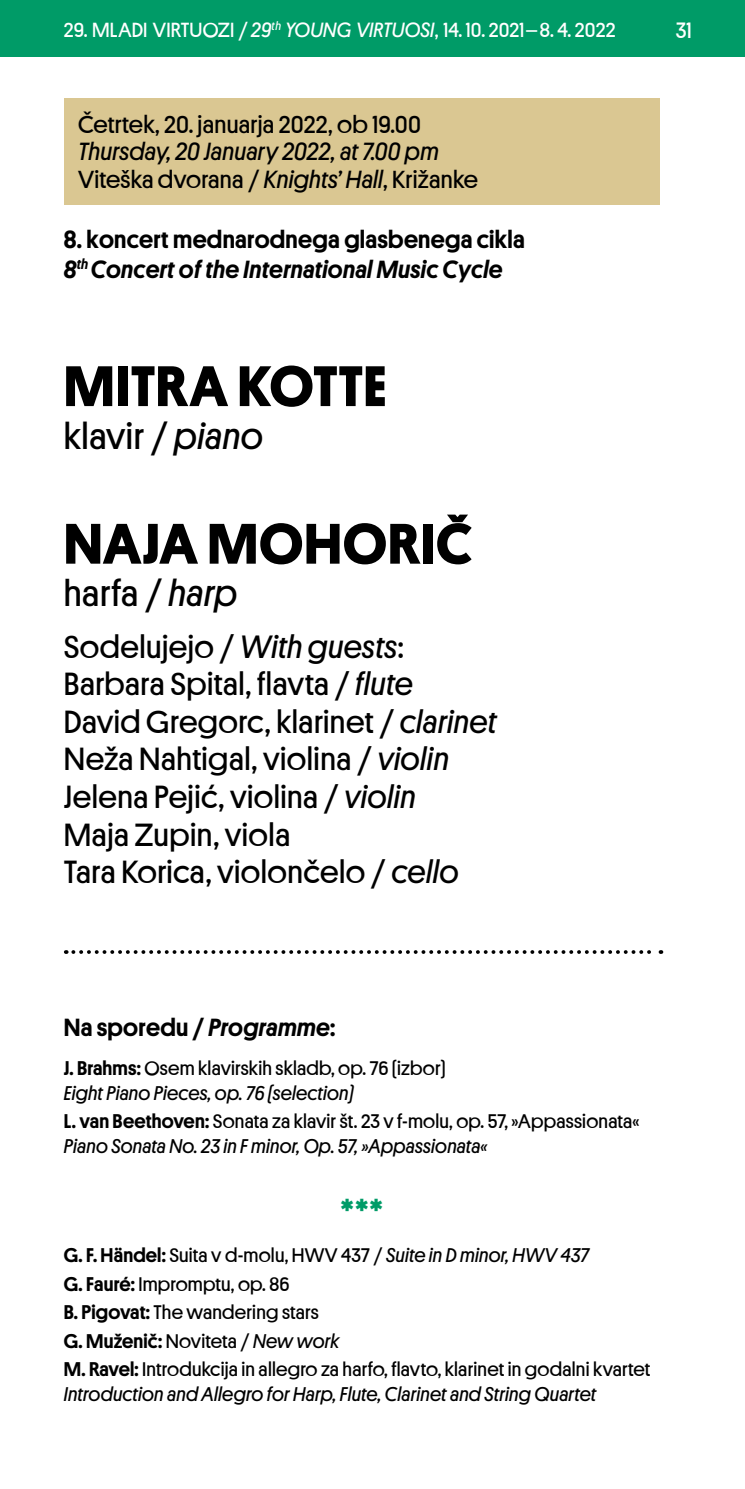
<style>
.page{position:relative;width:745px;height:1489px;background:#fff}
.page>*{position:absolute;margin:0;border:0;box-sizing:border-box;transform-origin:0 0}
.t1{font:700 57.5px "Platform";letter-spacing:.015em;color:#000}
.t2{font:37.5px "Platform";letter-spacing:.015em;color:#000}
.t3{font:500 35px "Platform";color:#009b67}
.t4{font:32.5px/37.5px "Platform";letter-spacing:.015em;color:#000}
.t5{font:500 25px/30px "Platform";letter-spacing:.01em;color:#000}
.t6{font:italic 25px/27.5px "Platform";letter-spacing:.01em;color:#000}
.t7{font:25px "Platform";letter-spacing:.01em;color:#000}
.t8{font:22.5px "Platform";color:#fff}
.t9{font:20.75px "Platform";letter-spacing:.01em;color:#fff}
.t10{font:20px/28.5px "Platform";letter-spacing:.01em;color:#000}
.t11{font:italic 20px "Platform";letter-spacing:.01em;color:#000}
.s1{font-style:italic}
.s2{font-style:normal}
.s3{font-weight:500}
</style>
<div class="page">
<div style="left:0;top:0;width:744px;height:57px;background:#009b67"></div>
<div style="left:64px;top:98px;width:595px;height:106px;background:#dac792"></div>
<svg style="left:73px;top:950px;width:588px;height:3px"></svg>
<p class="t9" style="left:64px;top:15px;width:552px">29. MLADI VIRTUOZI / <span class="s1">29</span><sup>th</sup> <span class="s1">YOUNG VIRTUOSI</span>, 14. 10. 2021–8. 4. 2022</p>
<p class="t8" style="left:675px;top:14px;width:17px">31</p>
<p class="t7" style="left:78px;top:106px;width:344px">Četrtek, 20. januarja 2022, ob 19.00</p>
<p class="t6" style="left:78px;top:136px;width:401px">Thursday, 20 January 2022, at 7.00 pm<br><span class="s2">Viteška dvorana /</span> Knights’ Hall<span class="s2">, Križanke</span></p>
<p class="t5" style="left:64px;top:222px;width:462px">8. koncert mednarodnega glasbenega cikla<br><span class="s1">8</span><sup>th</sup> <span class="s1">Concert of the International Music Cycle</span></p>
<h1 class="t1" style="left:64px;top:344px;width:324px">MITRA KOTTE</h1>
<h2 class="t2" style="left:64px;top:408px;width:200px">klavir / <span class="s1">piano</span></h2>
<h1 class="t1" style="left:64px;top:501px;width:410px">NAJA MOHORIČ</h1>
<h2 class="t2" style="left:64px;top:566px;width:175px">harfa / <span class="s1">harp</span></h2>
<h3 class="t4" style="left:64px;top:626px;width:434px">Sodelujejo / <span class="s1">With guests</span>:<br>Barbara Spital, flavta / <span class="s1">flute<br></span>David Gregorc, klarinet / <span class="s1">clarinet<br></span>Neža Nahtigal, violina / <span class="s1">violin<br></span>Jelena Pejić, violina / <span class="s1">violin<br></span>Maja Zupin, viola<br>Tara Korica, violončelo / <span class="s1">cello</span></h3>
<p class="t5" style="left:64px;top:1010px;width:273px">Na sporedu / <span class="s1">Programme</span>:</p>
<p class="t10" style="left:64px;top:1054px;width:383px;line-height:25px"><span class="s3">J. Brahms:</span> Osem klavirskih skladb, op. 76 (izbor)<br><span class="s1">Eight Piano Pieces, op. 76 (selection)</span></p>
<p class="t10" style="left:64px;top:1107px;width:577px;line-height:25px"><span class="s3">L. van Beethoven:</span> Sonata za klavir št. 23 v f-molu, op. 57, »Appassionata«<br><span class="s1">Piano Sonata No. 23 in F minor, Op. 57, »Appassionata«</span></p>
<h3 class="t3" style="left:340px;top:1185px;width:45px">***</h3>
<p class="t10" style="left:64px;top:1239px;width:587px"><span class="s3">G. F. Händel:</span> Suita v d-molu, HWV 437 / <span class="s1">Suite in D minor, HWV 437<br></span><span class="s3">G. Fauré:</span> Impromptu, op. 86<br><span class="s3">B. Pigovat:</span> The wandering stars<br><span class="s3">G. Muženič:</span> Noviteta / <span class="s1">New work<br></span><span class="s3">M. Ravel:</span> Introdukcija in allegro za harfo, flavto, klarinet in godalni kvartet</p>
<p class="t11" style="left:64px;top:1379px;width:533px">Introduction and Allegro for Harp, Flute, Clarinet and String Quartet</p>
</div>
